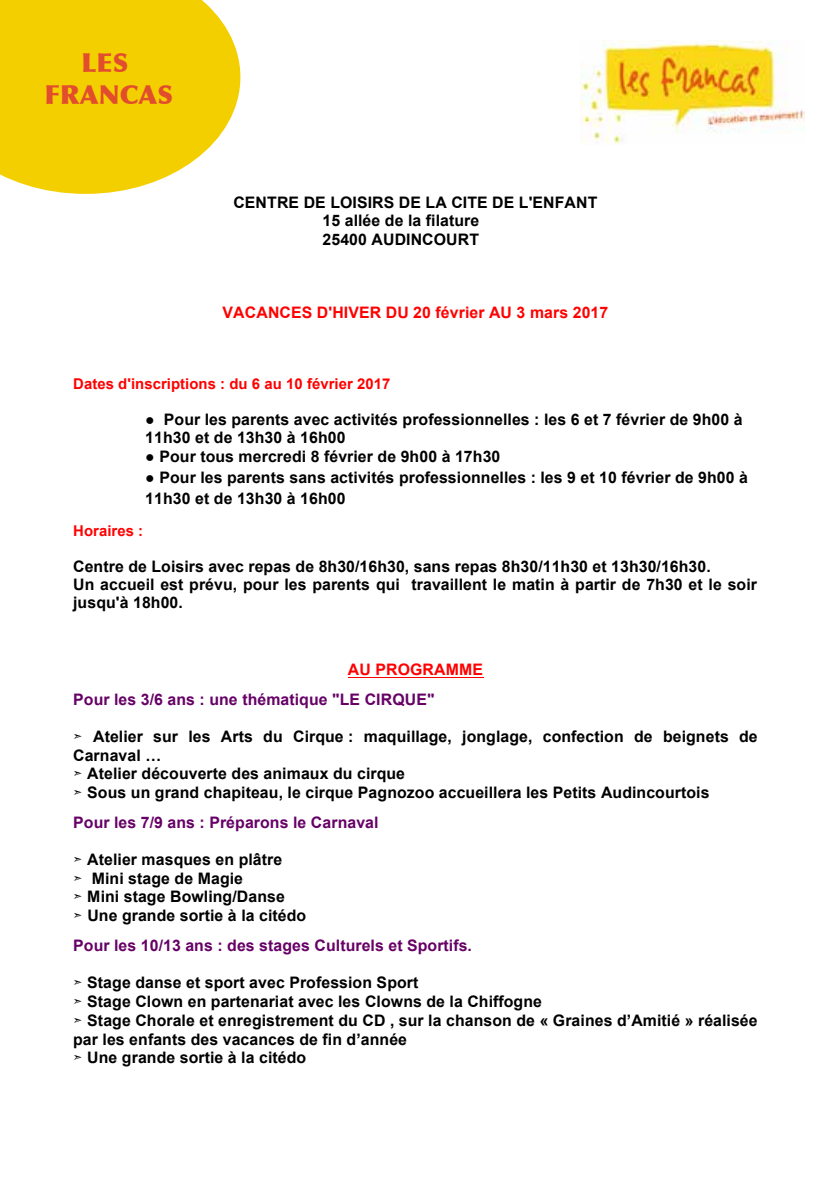
<style>
.page{position:relative;width:840px;height:1191px;background:#fff}
.page>*{position:absolute;margin:0;border:0;box-sizing:border-box;transform-origin:0 0}
.t1{font:900 26.2px/31.4px "Optima";color:#e14d2d;text-align:center}
.t2{font:700 15.8px/18.8px "Arial";letter-spacing:.005em;color:#000}
.t3{font:700 15.8px "Arial";letter-spacing:.005em;color:#606}
.t4{font:700 15.8px "Arial";letter-spacing:.005em;color:#f00}
.t5{font:700 14.8px "Arial";letter-spacing:.005em;color:#f00}
.s1{font-family:"Menlo"}
</style>
<div class="page">
<svg style="left:0;top:0;width:240px;height:194px;fill:#f4cf00"></svg>
<img style="left:580px;top:40px;width:223px;height:104px">
<hr style="left:348px;top:677px;width:135px;height:1px;background:#f00">
<h1 class="t1" style="left:45px;top:48px;width:130px">LES<br>FRANCAS</h1>
<p class="t2" style="left:322px;top:193px;width:276px;text-indent:-89px">CENTRE DE LOISIRS DE LA CITE DE L'ENFANT<br>15 allée de la filature<br>25400 AUDINCOURT</p>
<p class="t4" style="left:222px;top:302px;width:387px">VACANCES D'HIVER DU 20 février AU 3 mars 2017</p>
<p class="t5" style="left:73px;top:374px;width:318px">Dates d'inscriptions : du 6 au 10 février 2017</p>
<p class="t2" style="left:145px;top:411px;width:598px;line-height:18.2px">● Pour les parents avec activités professionnelles : les 6 et 7 février de 9h00 à<br>11h30 et de 13h30 à 16h00</p>
<p class="t2" style="left:145px;top:447px;width:356px">● Pour tous mercredi 8 février de 9h00 à 17h30</p>
<p class="t2" style="left:145px;top:467px;width:603px;line-height:21.2px">● Pour les parents sans activités professionnelles : les 9 et 10 février de 9h00 à<br>11h30 et de 13h30 à 16h00</p>
<p class="t5" style="left:73px;top:520px;width:71px">Horaires :</p>
<p class="t2" style="left:73px;top:557px;width:685px;line-height:18.2px">Centre de Loisirs avec repas de 8h30/16h30, sans repas 8h30/11h30 et 13h30/16h30.<br>Un accueil est prévu, pour les parents qui travaillent le matin à partir de 7h30 et le soir jusqu'à 18h00.</p>
<p class="t4" style="left:347px;top:659px;width:137px">AU PROGRAMME</p>
<p class="t3" style="left:73px;top:689px;width:362px">Pour les 3/6 ans : une thématique "LE CIRQUE"</p>
<p class="t2" style="left:73px;top:727px;width:685px"><span class="s1">➣</span> Atelier sur les Arts du Cirque : maquillage, jonglage, confection de beignets de Carnaval …<br><span class="s1">➣</span> Atelier découverte des animaux du cirque<br><span class="s1">➣</span> Sous un grand chapiteau, le cirque Pagnozoo accueillera les Petits Audincourtois</p>
<p class="t3" style="left:73px;top:812px;width:307px">Pour les 7/9 ans : Préparons le Carnaval</p>
<p class="t2" style="left:73px;top:850px;width:234px"><span class="s1">➣</span> Atelier masques en plâtre<br><span class="s1">➣</span> Mini stage de Magie<br><span class="s1">➣</span> Mini stage Bowling/Danse<br><span class="s1">➣</span> Une grande sortie à la citédo</p>
<p class="t3" style="left:73px;top:935px;width:400px">Pour les 10/13 ans : des stages Culturels et Sportifs.</p>
<p class="t2" style="left:73px;top:974px;width:685px"><span class="s1">➣</span> Stage danse et sport avec Profession Sport<br><span class="s1">➣</span> Stage Clown en partenariat avec les Clowns de la Chiffogne<br><span class="s1">➣</span> Stage Chorale et enregistrement du CD , sur la chanson de « Graines d’Amitié » réalisée par les enfants des vacances de fin d’année<br><span class="s1">➣</span> Une grande sortie à la citédo</p>
</div>
